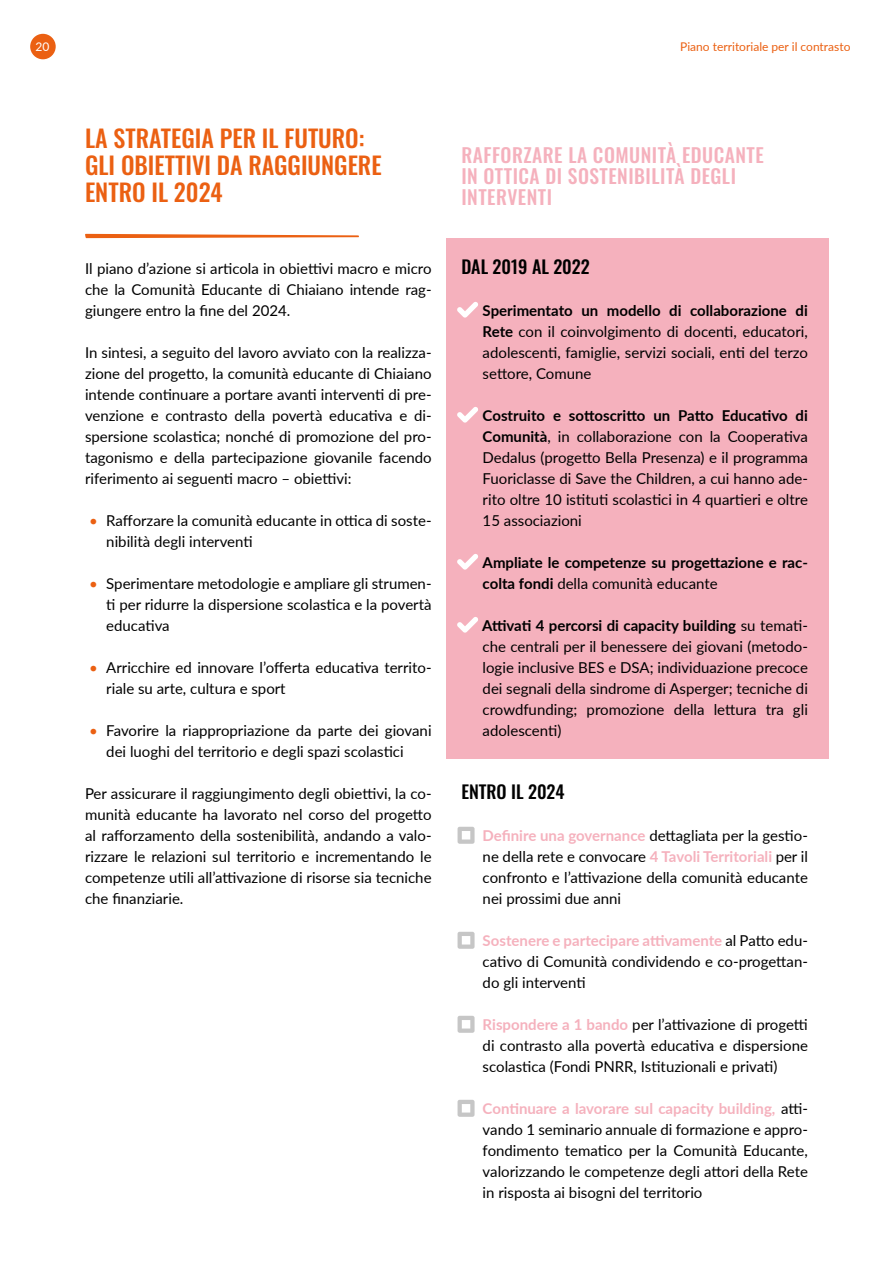
<style>
.page{position:relative;width:893px;height:1263px;background:#fff}
.page>*{position:absolute;margin:0;border:0;box-sizing:border-box;transform-origin:0 0}
.t1{font:500 24px/27px "Oswald";color:#eb6012}
.t2{font:500 19.5px "Oswald";letter-spacing:.025em;color:#f5b1bd}
.t3{font:500 18px "Oswald";color:#000}
.t4{font:15px/21px "Lato";color:#000;text-align:justify}
.t5{font:700 15px/21px "Lato";color:#000}
.t6{font:12px "Lato";color:#eb6012}
.t7{font:12px "Lato";color:#fff}
.s1{color:#eb6012}
.s2{font-weight:700}
.s3{font-weight:400}
.s4{font-weight:700;color:#f5b1bd}
</style>
<div class="page">
<div style="left:446px;top:238px;width:383px;height:521px;background:#f5b1bd"></div>
<svg style="left:457px;top:302px;width:21px;height:16px"></svg>
<svg style="left:457px;top:407px;width:21px;height:16px"></svg>
<svg style="left:457px;top:554px;width:21px;height:16px"></svg>
<svg style="left:457px;top:617px;width:21px;height:16px"></svg>
<svg style="left:458px;top:827px;width:17px;height:17px"></svg>
<svg style="left:458px;top:932px;width:17px;height:17px"></svg>
<svg style="left:458px;top:1016px;width:17px;height:17px"></svg>
<svg style="left:458px;top:1100px;width:17px;height:17px"></svg>
<svg style="left:85px;top:234px;width:274px;height:4px"></svg>
<div style="left:30px;top:34px;width:26px;height:25px;background:#eb6012;border-radius:50%"></div>
<p class="t7" style="left:36px;top:38px;width:15px">20</p>
<p class="t6" style="left:680px;top:38px;width:172px">Piano territoriale per il contrasto</p>
<h1 class="t1" style="left:85px;top:122px;width:298px">LA STRATEGIA PER IL FUTURO:<br>GLI OBIETTIVI DA RAGGIUNGERE<br>ENTRO IL 2024</h1>
<p class="t4" style="left:85px;top:257px;width:348px">Il piano d’azione si articola in obiettivi macro e micro che la Comunità Educante di Chiaiano intende rag&shy;giungere entro la fine del 2024.</p>
<p class="t4" style="left:85px;top:341px;width:348px">In sintesi, a seguito del lavoro avviato con la realizza&shy;zione del progetto, la comunità educante di Chiaiano intende continuare a portare avanti interventi di pre&shy;venzione e contrasto della povertà educativa e di&shy;spersione scolastica; nonché di promozione del pro&shy;tagonismo e della partecipazione giovanile facendo riferimento ai seguenti macro – obiettivi:</p>
<p class="t4" style="left:106px;top:509px;width:327px;text-indent:-17px"><span class="s1">•</span> Rafforzare la comunità educante in ottica di soste&shy;nibilità degli interventi</p>
<p class="t4" style="left:106px;top:572px;width:327px;text-indent:-17px"><span class="s1">•</span> Sperimentare metodologie e ampliare gli strumen&shy;ti per ridurre la dispersione scolastica e la povertà educativa</p>
<p class="t4" style="left:106px;top:656px;width:327px;text-indent:-17px"><span class="s1">•</span> Arricchire ed innovare l’offerta educativa territo&shy;riale su arte, cultura e sport</p>
<p class="t4" style="left:106px;top:719px;width:327px;text-indent:-17px"><span class="s1">•</span> Favorire la riappropriazione da parte dei giovani dei luoghi del territorio e degli spazi scolastici</p>
<p class="t4" style="left:85px;top:782px;width:348px">Per assicurare il raggiungimento degli obiettivi, la co&shy;munità educante ha lavorato nel corso del progetto al rafforzamento della sostenibilità, andando a valo&shy;rizzare le relazioni sul territorio e incrementando le competenze utili all’attivazione di risorse sia tecniche che finanziarie.</p>
<h2 class="t2" style="left:461px;top:138px;width:82px">RAFFORZARE</h2>
<h2 class="t2" style="left:568px;top:138px;width:72px">LA COMUNITÀ</h2>
<h2 class="t2" style="left:682px;top:138px;width:12px">EDUCANTE</h2>
<h2 class="t2" style="left:461px;top:159px;width:33px">IN OTTICA</h2>
<h2 class="t2" style="left:545px;top:159px;width:33px">DI SOSTENI</h2>
<h2 class="t2" style="left:634px;top:159px;width:20px">BILITÀ</h2>
<h2 class="t2" style="left:690px;top:159px;width:39px">DEGLI</h2>
<h2 class="t2" style="left:461px;top:180px;width:10px">INTERVENTI</h2>
<p class="t3" style="left:461px;top:250px;width:130px">DAL 2019 AL 2022</p>
<p class="t4" style="left:483px;top:299px;width:327px"><span class="s2">Sperimentato un modello di collaborazione di Rete</span> con il coinvolgimento di docenti, educatori, adolescenti, famiglie, servizi sociali, enti del terzo settore, Comune</p>
<p class="t4" style="left:483px;top:404px;width:327px"><span class="s2">Costruito e sottoscritto un Patto Educativo di Comunità</span>, in collaborazione con la Cooperativa Dedalus (progetto Bella Presenza) e il programma Fuoriclasse di Save the Children, a cui hanno ade&shy;rito oltre 10 istituti scolastici in 4 quartieri e oltre 15 associazioni</p>
<p class="t5" style="left:483px;top:551px;width:327px">Ampliate le competenze su progettazione e rac&shy;colta fondi <span class="s3">della comunità educante</span></p>
<p class="t4" style="left:482px;top:614px;width:327px"><span class="s2">Attivati 4 percorsi di capacity building</span> su temati&shy;che centrali per il benessere dei giovani (metodo&shy;logie inclusive BES e DSA; individuazione precoce dei segnali della sindrome di Asperger; tecniche di crowdfunding; promozione della lettura tra gli adolescenti)</p>
<p class="t3" style="left:461px;top:775px;width:18px">ENTRO</p>
<p class="t3" style="left:511px;top:775px;width:55px">IL 2024</p>
<p class="t4" style="left:483px;top:824px;width:327px"><span class="s4">Definire una governance</span> dettagliata per la gestio&shy;ne della rete e convocare <span class="s4">4 Tavoli Territoriali</span> per il confronto e l’attivazione della comunità educante nei prossimi due anni</p>
<p class="t4" style="left:483px;top:929px;width:327px"><span class="s4">Sostenere e partecipare attivamente</span> al Patto edu&shy;cativo di Comunità condividendo e co-progettan&shy;do gli interventi</p>
<p class="t4" style="left:483px;top:1013px;width:327px"><span class="s4">Rispondere a 1 bando</span> per l’attivazione di progetti di contrasto alla povertà educativa e dispersione scolastica (Fondi PNRR, Istituzionali e privati)</p>
<p class="t4" style="left:483px;top:1097px;width:327px"><span class="s4">Continuare a lavorare sul capacity building,</span> atti&shy;vando 1 seminario annuale di formazione e appro&shy;fondimento tematico per la Comunità Educante, valorizzando le competenze degli attori della Rete in risposta ai bisogni del territorio</p>
</div>
